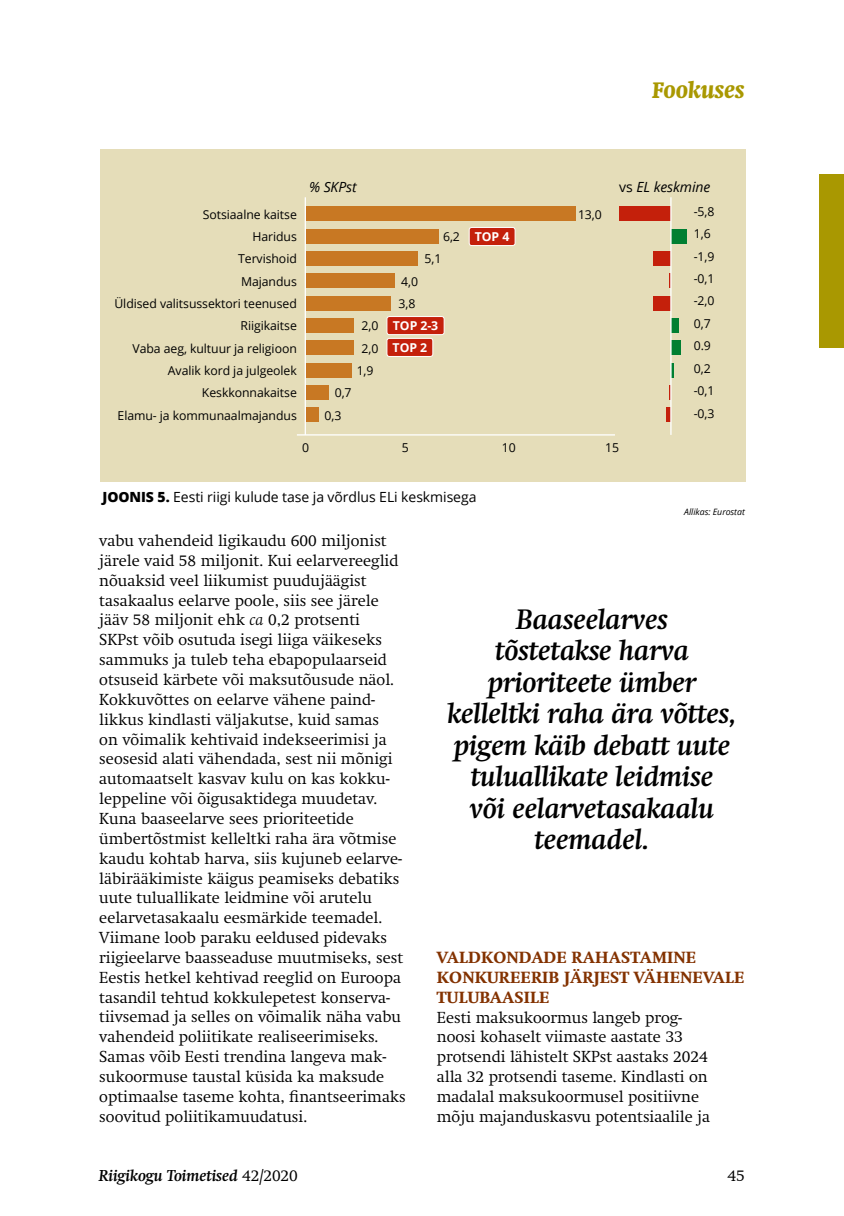
<style>
.page{position:relative;width:844px;height:1216px;background:#fff}
.page>*{position:absolute;margin:0;border:0;box-sizing:border-box;transform-origin:0 0}
.t1{font:italic 700 28px/31.5px "Swift";letter-spacing:-.005em;color:#000;text-align:center}
.t2{font:italic 700 condensed 24.5px "Swift";letter-spacing:-.005em;color:#a99801}
.t3{font:300 15.75px/19.8px "Swift";color:#000}
.t4{font:800 15.75px/19.8px "Swift";letter-spacing:.01em;color:#833200}
.t5{font:italic 700 15.75px "Swift";letter-spacing:-.005em;color:#000}
.t6{font:14px "Open Sans";letter-spacing:-.005em;color:#000}
.t7{font:italic 14px "Open Sans";letter-spacing:-.005em;color:#000}
.t8{font:12.25px/22.4px "Open Sans";letter-spacing:-.005em;color:#000}
.t9{font:700 12.25px "Open Sans";letter-spacing:-.005em;color:#fff}
.t10{font:italic 8.75px "Open Sans";letter-spacing:-.005em;color:#000}
.s1{font-style:normal}
.s2{font-weight:800}
.s3{font-style:italic}
.s4{font-weight:300;font-style:normal}
</style>
<div class="page">
<div style="left:100px;top:149px;width:645px;height:332px;background:#e5ddb9"></div>
<div style="left:306px;top:206px;width:269px;height:15px;background:#c87823"></div>
<div style="left:306px;top:229px;width:132px;height:15px;background:#c87823"></div>
<div style="left:306px;top:251px;width:111px;height:15px;background:#c87823"></div>
<div style="left:306px;top:273px;width:88px;height:15px;background:#c87823"></div>
<div style="left:306px;top:296px;width:85px;height:15px;background:#c87823"></div>
<div style="left:306px;top:318px;width:47px;height:15px;background:#c87823"></div>
<div style="left:306px;top:340px;width:47px;height:15px;background:#c87823"></div>
<div style="left:306px;top:363px;width:45px;height:15px;background:#c87823"></div>
<div style="left:306px;top:385px;width:23px;height:15px;background:#c87823"></div>
<div style="left:306px;top:407px;width:13px;height:15px;background:#c87823"></div>
<hr style="left:304px;top:197px;width:2px;height:238px;background:#fff">
<div style="left:619px;top:206px;width:51px;height:15px;background:#c4200b"></div>
<div style="left:670px;top:229px;width:16px;height:15px;background:#007f32"></div>
<div style="left:653px;top:251px;width:17px;height:15px;background:#c4200b"></div>
<svg style="left:669px;top:273px;width:1px;height:15px"></svg>
<div style="left:653px;top:296px;width:17px;height:15px;background:#c4200b"></div>
<svg style="left:671px;top:318px;width:7px;height:15px"></svg>
<div style="left:670px;top:340px;width:10px;height:15px;background:#007f32"></div>
<hr style="left:670px;top:363px;width:3px;height:15px;background:#007f32">
<svg style="left:669px;top:385px;width:1px;height:15px"></svg>
<hr style="left:666px;top:407px;width:4px;height:15px;background:#c4200b">
<hr style="left:670px;top:197px;width:1px;height:238px;background:#fff">
<hr style="left:297px;top:434px;width:317px;height:1px;background:#fff">
<div style="left:469px;top:227px;width:46px;height:18px;background:#c4200b;border-radius:2px"></div>
<div style="left:468px;top:227px;width:47px;height:19px;border:1px solid #fff;border-radius:2px"></div>
<div style="left:387px;top:338px;width:45px;height:18px;background:#c4200b;border-radius:2px"></div>
<div style="left:386px;top:338px;width:47px;height:19px;border:1px solid #fff;border-radius:2px"></div>
<div style="left:387px;top:316px;width:57px;height:18px;background:#c4200b;border-radius:2px"></div>
<div style="left:386px;top:316px;width:58px;height:19px;border:1px solid #fff;border-radius:2px"></div>
<div style="left:819px;top:174px;width:24px;height:173px;background:#a99801"></div>
<h2 class="t2" style="left:652px;top:76px;width:94px">Fookuses</h2>
<p class="t7" style="left:309px;top:177px;width:49px">% SKPst</p>
<p class="t7" style="left:619px;top:177px;width:93px"><span class="s1">vs</span> EL keskmine</p>
<p class="t8" style="left:203px;top:202px;width:96px">Sotsiaalne kaitse</p>
<p class="t8" style="left:578px;top:202px;width:25px">13,0</p>
<p class="t8" style="left:693px;top:200px;width:22px">-5,8<br>1,6 -1,9 -0,1 -2,0<br>0,7<br>0.9<br>0,2 -0,1 -0,3</p>
<p class="t8" style="left:114px;top:225px;width:184px;text-align:right">Haridus<br>Tervishoid<br>Majandus<br>Üldised valitsussektori teenused<br>Riigikaitse<br>Vaba aeg, kultuur ja religioon<br>Avalik kord ja julgeolek<br>Keskkonnakaitse<br>Elamu- ja kommunaalmajandus</p>
<p class="t8" style="left:443px;top:225px;width:18px">6,2</p>
<p class="t9" style="left:475px;top:228px;width:36px">TOP 4</p>
<p class="t8" style="left:424px;top:247px;width:18px">5,1</p>
<p class="t8" style="left:398px;top:269px;width:21px">4,0<br>3,8</p>
<p class="t8" style="left:356px;top:314px;width:23px;text-align:center">2,0<br>2,0<br>1,9</p>
<p class="t9" style="left:393px;top:317px;width:47px">TOP 2-3</p>
<p class="t9" style="left:392px;top:339px;width:36px">TOP 2</p>
<p class="t8" style="left:324px;top:381px;width:28px;text-indent:10px">0,7<br>0,3</p>
<p class="t8" style="left:302px;top:436px;width:9px">0</p>
<p class="t8" style="left:402px;top:436px;width:9px">5</p>
<p class="t8" style="left:501px;top:436px;width:15px">10</p>
<p class="t8" style="left:605px;top:436px;width:15px">15</p>
<p class="t6" style="left:102px;top:487px;width:375px"><span class="s2">JOONIS 5.</span> Eesti riigi kulude tase ja võrdlus ELi keskmisega</p>
<p class="t10" style="left:684px;top:505px;width:62px">Allikas: Eurostat</p>
<p class="t3" style="left:99px;top:530px;width:308px">vabu vahendeid ligikaudu 600 miljonist järele vaid 58 miljonit. Kui eelarvereeglid nõuaksid veel liikumist puudujäägist tasakaalus eelarve poole, siis see järele jääv 58 miljonit ehk <span class="s3">ca</span> 0,2 protsenti<br>SKPst võib osutuda isegi liiga väikeseks sammuks ja tuleb teha ebapopulaarseid otsuseid kärbete või maksutõusude näol.<br>Kokkuvõttes on eelarve vähene paind&shy;likkus kindlasti väljakutse, kuid samas<br>on võimalik kehtivaid indekseerimisi ja seosesid alati vähendada, sest nii mõnigi automaatselt kasvav kulu on kas kokku&shy;leppeline või õigusaktidega muudetav.<br>Kuna baaseelarve sees prioriteetide ümbertõstmist kelleltki raha ära võtmise kaudu kohtab harva, siis kujuneb eelarve&shy;läbirääkimiste käigus peamiseks debatiks uute tuluallikate leidmine või arutelu eelarvetasakaalu eesmärkide teemadel.<br>Viimane loob paraku eeldused pidevaks riigieelarve baasseaduse muutmiseks, sest Eestis hetkel kehtivad reeglid on Euroopa tasandil tehtud kokkulepetest konserva&shy;tiivsemad ja selles on võimalik näha vabu vahendeid poliitikate realiseerimiseks.<br>Samas võib Eesti trendina langeva mak&shy;sukoormuse taustal küsida ka maksude optimaalse taseme kohta, finantseerimaks soovitud poliitikamuudatusi.</p>
<h1 class="t1" style="left:447px;top:603px;width:291px">Baaseelarves<br>tõstetakse harva prioriteete ümber kelleltki raha ära võttes, pigem käib debatt uute tuluallikate leidmise<br>või eelarvetasakaalu teemadel.</h1>
<p class="t4" style="left:437px;top:947px;width:309px">VALDKONDADE RAHASTAMINE<br>KONKUREERIB JÄRJEST VÄHENEVALE<br>TULUBAASILE</p>
<p class="t3" style="left:437px;top:1007px;width:274px">Eesti maksukoormus langeb prog&shy;noosi kohaselt viimaste aastate 33 protsendi lähistelt SKPst aastaks 2024 alla 32 protsendi taseme. Kindlasti on madalal maksukoormusel positiivne mõju majanduskasvu potentsiaalile ja</p>
<p class="t5" style="left:99px;top:1166px;width:200px">Riigikogu Toimetised <span class="s4">42/2020</span></p>
<p class="t3" style="left:727px;top:1165px;width:19px">45</p>
</div>
